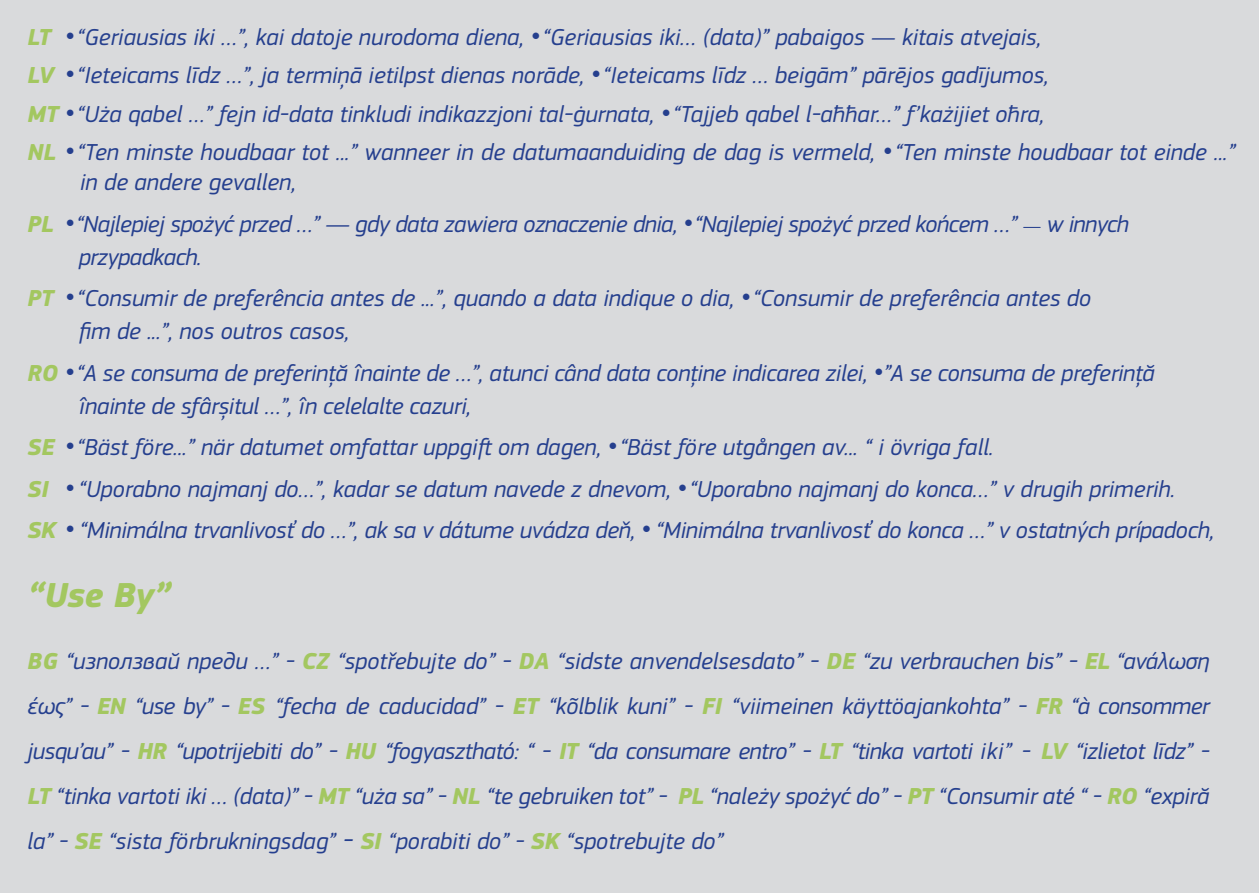
<style>
.page{position:relative;width:1259px;height:893px;background:#d9dadc}
.page>*{position:absolute;margin:0;border:0;box-sizing:border-box;transform-origin:0 0}
.t1{font:italic 700 36px "EC Square Sans Pro";color:#a3c760}
.t2{font:italic 24px/41.4px "EC Square Sans Pro";color:#253f8e}
.t3{font:italic 24px/41.4px "EC Square Sans Pro";letter-spacing:-.02em;color:#253f8e}
.s1{font-weight:700;color:#a3c760}
.s2{font-size:36px}
.s3{font-size:18px}
.s4{font-size:27px}
</style>
<div class="page">
<p class="t2" style="left:28px;top:18px;width:1209px;line-height:38.4px"><span class="s1">LT</span> <span class="s2">•</span>“Geriausias iki …”, kai datoje nurodoma diena, <span class="s2">•</span>“Geriausias iki… (data)” pabaigos — kitais atvejais,<br><span class="s1">LV</span> <span class="s2">•</span>“Ieteicams līdz …”, ja termiņā ietilpst dienas norāde, <span class="s2">•</span>“Ieteicams līdz … beigām” pārējos gadījumos,<br><span class="s1">MT</span> <span class="s2">•</span>“Uża qabel …” fejn id-data tinkludi indikazzjoni tal-ġurnata, <span class="s2">•</span>“Tajjeb qabel l-aħħar…” f’każijiet oħra,<br><span class="s1">NL</span> <span class="s2">•</span>“Ten minste houdbaar tot ...” wanneer in de datumaanduiding de dag is vermeld, <span class="s2">•</span>“Ten minste houdbaar tot einde ...”</p>
<p class="t3" style="left:28px;top:162px;width:1103px;text-indent:52px">in de andere gevallen,<br><span class="s1">PL</span> <span class="s2">•</span>“Najlepiej spożyć przed …” — gdy data zawiera oznaczenie dnia, <span class="s2">•</span>“Najlepiej spożyć przed końcem …” <span class="s3">—</span> w innych</p>
<p class="t2" style="left:28px;top:236px;width:1065px;text-indent:51px">przypadkach.<br><span class="s1">PT</span> <span class="s2">•</span>“Consumir de preferência antes de ...”, quando a data indique o dia, <span class="s2">•</span>“Consumir de preferência antes do</p>
<p class="t2" style="left:28px;top:311px;width:1128px;text-indent:51px">fim de ...”, nos outros casos,<br><span class="s1">RO</span> <span class="s2">•</span>“A se consuma de preferință înainte de …”, atunci când data conține indicarea zilei, <span class="s2">•</span>”A se consuma de preferință</p>
<p class="t2" style="left:28px;top:385px;width:1188px;text-indent:51px">înainte de sfârșitul …”, în celelalte cazuri,<br><span class="s1">SE</span> <span class="s2">•</span>“Bäst före...” när datumet omfattar uppgift om dagen, <span class="s2">•</span>“Bäst före utgången av... “ i övriga fall.<br><span class="s1">SI</span> <span class="s2">•</span>“Uporabno najmanj do…”, kadar se datum navede z dnevom, <span class="s2">•</span>“Uporabno najmanj do konca…” v drugih primerih.<br><span class="s1">SK</span> <span class="s2">•</span> “Minimálna trvanlivosť do …”, ak sa v dátume uvádza deň, <span class="s2">•</span> “Minimálna trvanlivosť do konca …” v ostatných prípadoch,</p>
<h1 class="t1" style="left:28px;top:574px;width:145px">“Use By”</h1>
<p class="t2" style="left:28px;top:639px;width:1183px;line-height:45px;text-align:justify"><span class="s1">BG</span> “използвай преди …” - <span class="s1">CZ</span> “spotřebujte do” - <span class="s1">DA</span> “sidste anvendelsesdato” - <span class="s1">DE</span> “zu verbrauchen bis” - <span class="s1">EL</span> “ανάλωση έως” - <span class="s1">EN</span> “use by” - <span class="s1">ES</span> “fecha de caducidad” - <span class="s1">ET</span> “kõlblik kuni” - <span class="s1">FI</span> “viimeinen käyttöajankohta” - <span class="s1">FR</span> “à consommer jusqu’au” - <span class="s1">HR</span> “upotrijebiti do” - <span class="s1">HU</span> “fogyasztható: “ - <span class="s1">IT</span> “da consumare entro” - <span class="s1">LT</span> “tinka vartoti iki” - <span class="s1">LV</span> “izlietot līdz” - <span class="s1">LT</span> “tinka vartoti iki … (data)” - <span class="s1">MT</span> “uża sa” - <span class="s1">NL</span> “te gebruiken tot” - <span class="s1">PL</span> “należy spożyć do” - <span class="s1">PT</span> “Consumir até “ - <span class="s1">RO</span> “expiră la” - <span class="s1">SE</span> “sista förbrukningsdag” <span class="s4">-</span> <span class="s1">SI</span> “porabiti do” - <span class="s1">SK</span> “spotrebujte do”</p>
</div>
